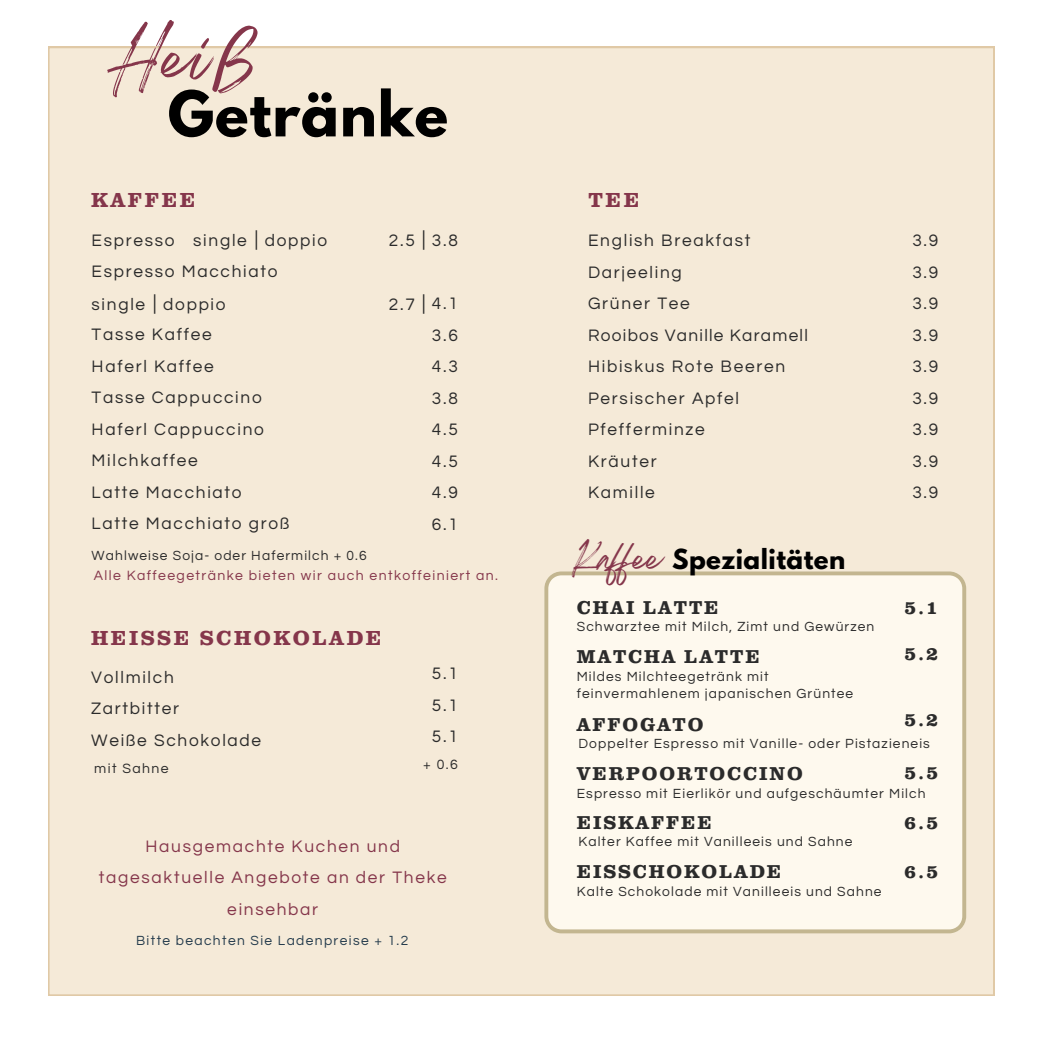
<style>
.page{position:relative;width:1043px;height:1043px;background:#fff}
.page>*{position:absolute;margin:0;border:0;box-sizing:border-box;transform-origin:0 0}
.t1{font:700 55.82px "League Spartan";letter-spacing:.015em;color:#000}
.t2{font:55.65px "Breathing";color:#85364b}
.t3{font:29.75px "Breathing";color:#85364b}
.t4{font:700 24.5px "League Spartan";letter-spacing:.02em;color:#000}
.t5{font:700 21px "Clarendon URW";letter-spacing:.12em;color:#85364b}
.t6{font:21px "Questrial";color:#2b2b2b}
.t7{font:700 19.25px "Clarendon URW";letter-spacing:.1em;color:#2b2b2b}
.t8{font:17.32px/31.5px "Questrial";letter-spacing:.1em;color:#2b2b2b}
.t9{font:17.32px/31.5px "Questrial";letter-spacing:.1em;color:#85364b;text-align:center}
.t10{font:14px "Questrial";letter-spacing:.1em;color:#85364b}
.t11{font:14px "Questrial";letter-spacing:.1em;color:#2b2b2b}
.t12{font:13.83px "Questrial";letter-spacing:.08em;color:#2b2b2b}
.t13{font:13.83px "Questrial";letter-spacing:.1em;color:#253c4d}
</style>
<div class="page">
<div style="left:48px;top:47px;width:945px;height:948px;background:#f5ead8"></div>
<div style="left:544px;top:571px;width:421px;height:362px;background:#fef9ee"></div>
<h2 class="t2" style="left:109px;top:41px;width:149px">Heiß</h2>
<h1 class="t1" style="left:168px;top:86px;width:282px">Getränke</h1>
<h6 class="t5" style="left:91px;top:193px;width:106px">KAFFEE</h6>
<p class="t8" style="left:193px;top:224px;width:55px">single</p>
<p class="t6" style="left:254px;top:228px;width:6px">|</p>
<p class="t8" style="left:265px;top:224px;width:64px">doppio</p>
<h5 class="t8" style="left:389px;top:225px;width:27px">2.5</h5>
<h5 class="t6" style="left:421px;top:229px;width:6px">|</h5>
<p class="t8" style="left:92px;top:224px;width:187px">Espresso<br>Espresso Macchiato</p>
<p class="t8" style="left:432px;top:225px;width:27px">3.8</p>
<h6 class="t8" style="left:92px;top:288px;width:55px">single</h6>
<h5 class="t6" style="left:153px;top:292px;width:6px">|</h5>
<h6 class="t8" style="left:163px;top:288px;width:64px">doppio</h6>
<h5 class="t8" style="left:389px;top:288px;width:27px">2.7</h5>
<h5 class="t6" style="left:421px;top:292px;width:6px">|</h5>
<p class="t8" style="left:92px;top:319px;width:199px">Tasse Kaffee<br>Haferl Kaffee<br>Tasse Cappuccino<br>Haferl Cappuccino<br>Milchkaffee<br>Latte Macchiato<br>Latte Macchiato groß</p>
<p class="t8" style="left:432px;top:288px;width:27px;text-align:justify">4.1<br>3.6<br>4.3<br>3.8<br>4.5<br>4.5<br>4.9</p>
<h5 class="t8" style="left:432px;top:508px;width:27px">6.1</h5>
<p class="t5" style="left:588px;top:193px;width:52px">TEE</p>
<h6 class="t8" style="left:588px;top:225px;width:221px">English Breakfast<br>Darjeeling<br>Grüner Tee<br>Rooibos Vanille Karamell<br>Hibiskus Rote Beeren<br>Persischer Apfel<br>Pfefferminze<br>Kräuter<br>Kamille</h6>
<p class="t12" style="left:92px;top:548px;width:276px">Wahlweise Soja- oder Hafermilch + 0.6</p>
<h6 class="t3" style="left:572px;top:549px;width:91px">Kaf ee</h6>
<p class="t4" style="left:672px;top:547px;width:175px">Spezialitäten</p>
<h6 class="t10" style="left:94px;top:568px;width:405px">Alle Kaffeegetränke bieten wir auch entkoffeiniert an.</h6>
<h6 class="t8" style="left:912px;top:225px;width:27px;text-align:justify">3.9<br>3.9<br>3.9<br>3.9<br>3.9<br>3.9<br>3.9<br>3.9<br>3.9</h6>
<p class="t5" style="left:91px;top:631px;width:292px">HEISSE SCHOKOLADE</p>
<h5 class="t8" style="left:91px;top:661px;width:171px">Vollmilch<br>Zartbitter<br>Weiße Schokolade</h5>
<h6 class="t11" style="left:94px;top:760px;width:76px">mit Sahne</h6>
<h6 class="t8" style="left:432px;top:658px;width:27px;text-align:justify">5.1<br>5.1<br>5.1</h6>
<h6 class="t11" style="left:423px;top:757px;width:36px">+ 0.6</h6>
<p class="t9" style="left:99px;top:830px;width:349px">Hausgemachte Kuchen und tagesaktuelle Angebote an der Theke einsehbar</p>
<h6 class="t13" style="left:136px;top:933px;width:274px">Bitte beachten Sie Ladenpreise + 1.2</h6>
<h6 class="t7" style="left:576px;top:600px;width:143px">CHAI LATTE</h6>
<h6 class="t12" style="left:576px;top:619px;width:299px">Schwarztee mit Milch, Zimt und Gewürzen</h6>
<h3 class="t12" style="left:576px;top:669px;width:193px">Mildes Milchteegetränk mit</h3>
<h4 class="t12" style="left:576px;top:686px;width:278px">feinvermahlenem japanischen Grüntee</h4>
<h5 class="t7" style="left:576px;top:649px;width:184px">MATCHA LATTE</h5>
<p class="t7" style="left:576px;top:717px;width:128px">AFFOGATO</p>
<h5 class="t7" style="left:903px;top:600px;width:36px">5.1</h5>
<p class="t7" style="left:903px;top:646px;width:36px">5.2</p>
<h5 class="t7" style="left:903px;top:712px;width:36px">5.2</h5>
<p class="t12" style="left:578px;top:736px;width:353px">Doppelter Espresso mit Vanille- oder Pistazieneis</p>
<h6 class="t7" style="left:576px;top:767px;width:227px">VERPOORTOCCINO</h6>
<h5 class="t7" style="left:903px;top:766px;width:36px">5.5</h5>
<p class="t7" style="left:903px;top:816px;width:36px">6.5</p>
<p class="t7" style="left:903px;top:864px;width:36px">6.5</p>
<h5 class="t12" style="left:576px;top:786px;width:350px">Espresso mit Eierlikör und aufgeschäumter Milch</h5>
<p class="t12" style="left:578px;top:834px;width:275px">Kalter Kaffee mit Vanilleeis und Sahne</p>
<h5 class="t12" style="left:576px;top:884px;width:306px">Kalte Schokolade mit Vanilleeis und Sahne</h5>
<h5 class="t7" style="left:576px;top:816px;width:136px">EISKAFFEE</h5>
<h5 class="t7" style="left:576px;top:864px;width:206px">EISSCHOKOLADE</h5>
</div>
